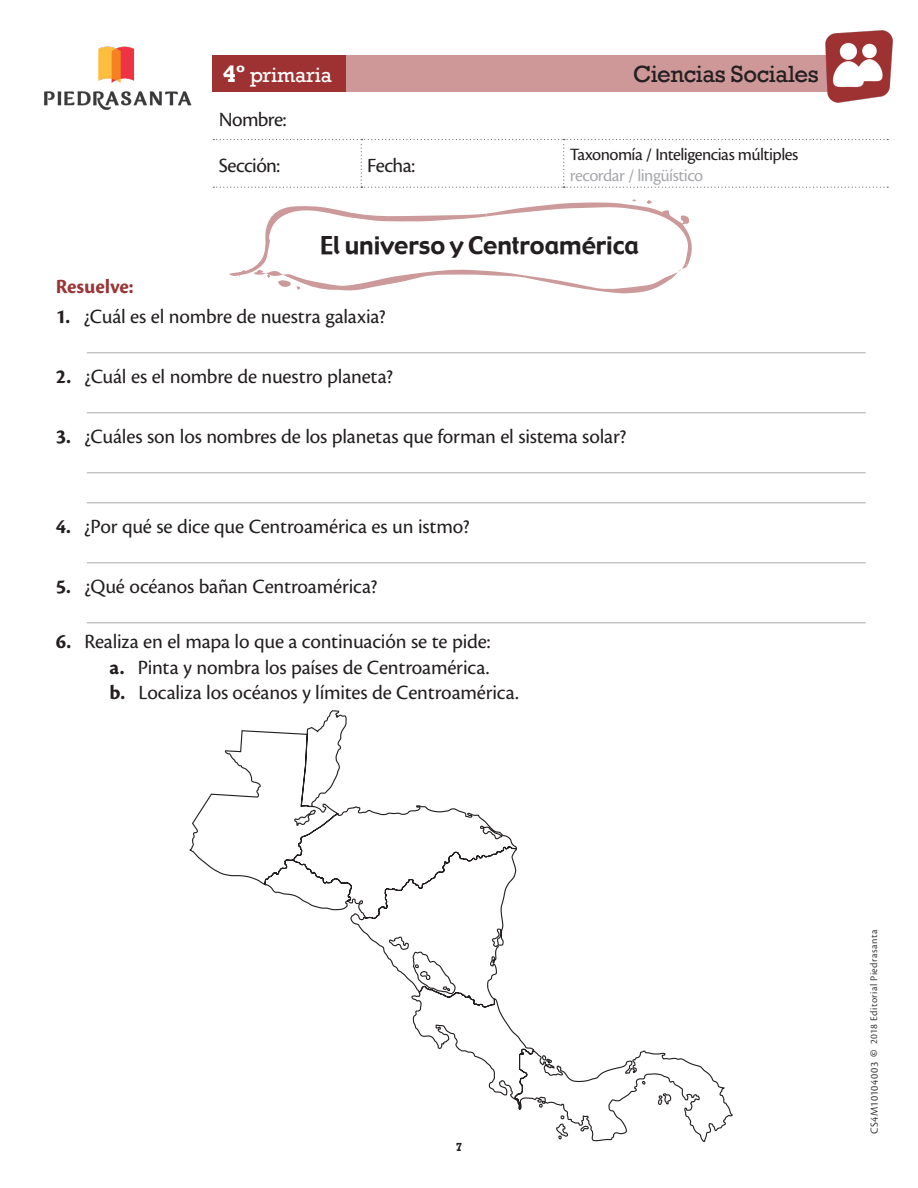
<style>
.page{position:relative;width:918px;height:1188px;background:#fff}
.page>*{position:absolute;margin:0;border:0;box-sizing:border-box;transform-origin:0 0}
.Curso_NG{font:24px "Gadget";color:#231f20}
.t1{font:24px "Rockwell";letter-spacing:-.02em;color:#231f20}
.Curso_NG-2{font:21px "Cronos Pro";letter-spacing:-.01em;color:#231f20}
.Curso_NG-3{font:21px/45.5px "Cronos Pro";letter-spacing:-.03em;color:#231f20}
.t2{font:21px "Rockwell";letter-spacing:-.005em;color:#fff}
.Curso_NG-4{font:700 21px "Cronos Pro";letter-spacing:-.01em;color:#993638}
.t3{font:18px "Cronos Pro";letter-spacing:-.03em;color:#231f20}
.t4{font:18px "Cronos Pro";letter-spacing:-.03em;color:#a8a9ad}
.t5{font:700 12px "Rockwell";color:#231f20}
._2014_Editorial_Pie{font:11.25px "Cronos Pro";letter-spacing:.035em;color:#3e3e3f}
.t6{font:10.5px "Cronos Pro";letter-spacing:.04em;color:#3e3e3f}
.s1{font-weight:700;font-size:24px}
.s2{font-weight:700}
</style>
<div class="page">
<svg style="left:213px;top:55px;width:608px;height:37px;background:#c38181"></svg>
<svg style="left:213px;top:139px;width:675px;height:49px"></svg>
<img style="left:43px;top:46px;width:149px;height:64px">
<img style="left:821px;top:30px;width:72px;height:73px">
<hr style="left:87px;top:352px;width:779px;height:1px;background:#a8a9ad">
<hr style="left:87px;top:412px;width:779px;height:1px;background:#a8a9ad">
<hr style="left:87px;top:472px;width:779px;height:1px;background:#a8a9ad">
<hr style="left:87px;top:502px;width:779px;height:1px;background:#a8a9ad">
<hr style="left:87px;top:562px;width:779px;height:1px;background:#a8a9ad">
<hr style="left:87px;top:622px;width:779px;height:1px;background:#a8a9ad">
<svg style="left:229px;top:199px;width:463px;height:95px"></svg>
<svg style="left:189px;top:710px;width:544px;height:433px"></svg>
<p class="t2" style="left:223px;top:63px;width:111px"><span class="s1">4º</span> primaria</p>
<p class="t1" style="left:633px;top:60px;width:187px">Ciencias Sociales</p>
<p class="Curso_NG-3" style="left:219px;top:97px;width:69px">Nombre:<br>Sección:</p>
<p class="t3" style="left:570px;top:144px;width:230px">Taxonomía / Inteligencias múltiples</p>
<p class="t4" style="left:570px;top:165px;width:135px">recordar / lingüístico</p>
<p class="Curso_NG-2" style="left:367px;top:153px;width:49px">Fecha:</p>
<p class="Curso_NG" style="left:320px;top:230px;width:320px">El universo y Centroamérica</p>
<p class="Curso_NG-4" style="left:56px;top:275px;width:79px">Resuelve:</p>
<p class="Curso_NG-2" style="left:56px;top:305px;width:332px"><span class="s2">1.</span> ¿Cuál es el nombre de nuestra galaxia?</p>
<p class="Curso_NG-2" style="left:56px;top:365px;width:339px"><span class="s2">2.</span> ¿Cuál es el nombre de nuestro planeta?</p>
<p class="Curso_NG-2" style="left:56px;top:425px;width:572px"><span class="s2">3.</span> ¿Cuáles son los nombres de los planetas que forman el sistema solar?</p>
<p class="Curso_NG-2" style="left:56px;top:515px;width:415px"><span class="s2">4.</span> ¿Por qué se dice que Centroamérica es un istmo?</p>
<p class="Curso_NG-2" style="left:56px;top:575px;width:323px"><span class="s2">5.</span> ¿Qué océanos bañan Centroamérica?</p>
<p class="Curso_NG-2" style="left:56px;top:630px;width:436px"><span class="s2">6.</span> Realiza en el mapa lo que a continuación se te pide:</p>
<p class="Curso_NG-2" style="left:110px;top:655px;width:381px"><span class="s2">a.</span> Pinta y nombra los países de Centroamérica.</p>
<p class="Curso_NG-2" style="left:110px;top:680px;width:411px"><span class="s2">b.</span> Localiza los océanos y límites de Centroamérica.</p>
<p class="t5" style="left:456px;top:1139px;width:8px">7</p>
<p class="t6" style="left:868px;top:1057px;width:129px;rotate:-90deg"><span class="s2">©</span> 2018 Editorial Piedrasanta</p>
<p class="_2014_Editorial_Pie" style="left:868px;top:1134px;width:74px;rotate:-90deg">CS4M10104003</p>
</div>
